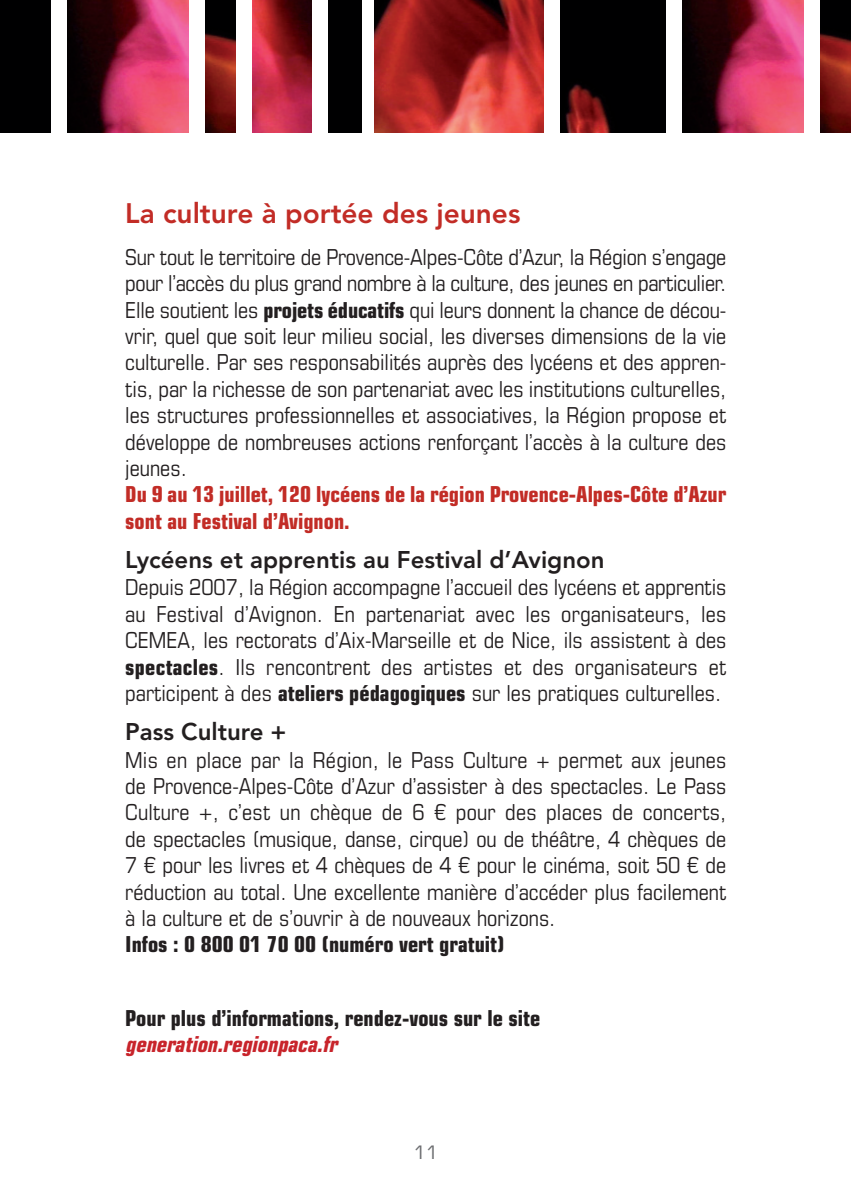
<style>
.page{position:relative;width:851px;height:1191px;background:#fff}
.page>*{position:absolute;margin:0;border:0;box-sizing:border-box;transform-origin:0 0}
.t1{font:800 28px "Avenir LT Std";color:#c22c26}
.t2{font:800 24px "Avenir LT Std";color:#231f20}
.t3{font:condensed 22px/26.4px "Eurostile LT Std";color:#231f20;text-align:justify}
.t4{font:700 condensed 22px/26.4px "Eurostile LT Std";color:#c22c26}
.t5{font:700 condensed 22px "Eurostile LT Std";color:#231f20}
.t6{font:italic 700 condensed 22px "Eurostile LT Std";color:#c8242b}
.t7{font:18px "Eurostile LT Std";color:#6c6d70}
.s1{font-weight:700}
</style>
<div class="page">
<div style="left:0;top:0;width:51px;height:132px;background:#000001"></div>
<img style="left:68px;top:0;width:120px;height:132px">
<img style="left:205px;top:0;width:30px;height:132px">
<img style="left:252px;top:0;width:60px;height:132px">
<div style="left:329px;top:0;width:32px;height:132px;background:#000001"></div>
<img style="left:375px;top:0;width:168px;height:132px">
<img style="left:560px;top:0;width:105px;height:132px">
<img style="left:682px;top:0;width:121px;height:132px">
<img style="left:820px;top:0;width:31px;height:132px">
<p class="t1" style="left:125px;top:201px;width:397px">La culture à portée des jeunes</p>
<p class="t3" style="left:125px;top:246px;width:602px">Sur tout le territoire de Provence-Alpes-Côte d’Azur, la Région s’engage pour l’accès du plus grand nombre à la culture, des jeunes en particulier.<br>Elle soutient les <span class="s1">projets éducatifs</span> qui leurs donnent la chance de décou&shy;vrir, quel que soit leur milieu social, les diverses dimensions de la vie culturelle. Par ses responsabilités auprès des lycéens et des appren&shy;tis, par la richesse de son partenariat avec les institutions culturelles, les structures professionnelles et associatives, la Région propose et développe de nombreuses actions renforçant l’accès à la culture des jeunes.</p>
<p class="t4" style="left:125px;top:483px;width:602px">Du 9 au 13 juillet, 120 lycéens de la région Provence-Alpes-Côte d’Azur sont au Festival d’Avignon.</p>
<p class="t2" style="left:125px;top:550px;width:481px">Lycéens et apprentis au Festival d’Avignon</p>
<p class="t3" style="left:125px;top:576px;width:602px">Depuis 2007, la Région accompagne l’accueil des lycéens et apprentis au Festival d’Avignon. En partenariat avec les organisateurs, les CEMEA, les rectorats d’Aix-Marseille et de Nice, ils assistent à des <span class="s1">spectacles</span>. Ils rencontrent des artistes et des organisateurs et participent à des <span class="s1">ateliers pédagogiques</span> sur les pratiques culturelles.</p>
<p class="t2" style="left:125px;top:722px;width:163px">Pass Culture +</p>
<p class="t3" style="left:125px;top:748px;width:602px">Mis en place par la Région, le Pass Culture + permet aux jeunes de Provence-Alpes-Côte d’Azur d’assister à des spectacles. Le Pass Culture +, c’est un chèque de 6 € pour des places de concerts, de spectacles (musique, danse, cirque) ou de théâtre, 4 chèques de 7 € pour les livres et 4 chèques de 4 € pour le cinéma, soit 50 € de réduction au total. Une excellente manière d’accéder plus facilement à la culture et de s’ouvrir à de nouveaux horizons.</p>
<p class="t5" style="left:125px;top:936px;width:381px">Infos : 0 800 01 70 00 (numéro vert gratuit)</p>
<p class="t5" style="left:125px;top:1010px;width:416px">Pour plus d’informations, rendez-vous sur le site</p>
<p class="t6" style="left:125px;top:1036px;width:217px">generation.regionpaca.fr</p>
<p class="t7" style="left:413px;top:1145px;width:26px">11</p>
</div>
